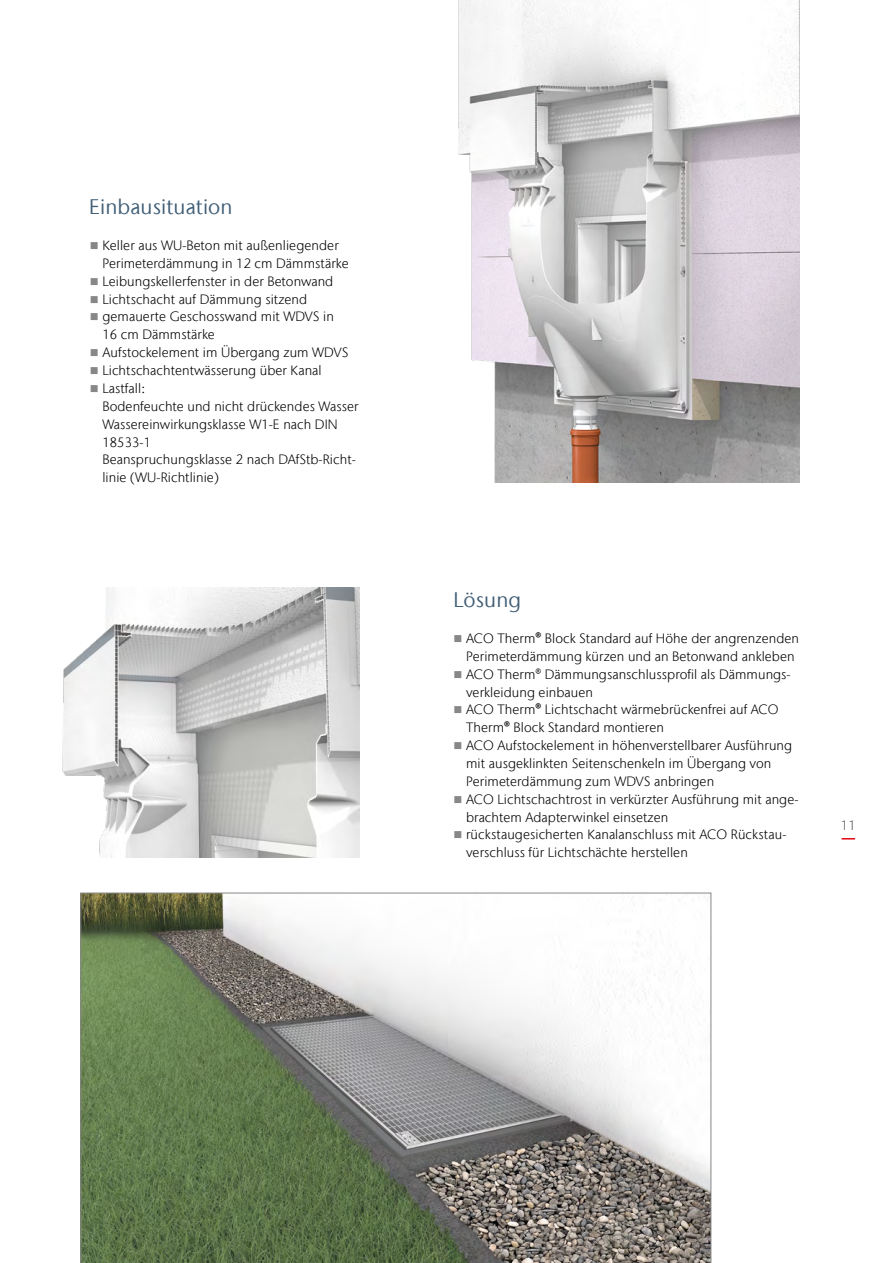
<style>
.page{position:relative;width:893px;height:1263px;background:#fff}
.page>*{position:absolute;margin:0;border:0;box-sizing:border-box;transform-origin:0 0}
.Heading{font:21px "Stone Sans IIITC Com";letter-spacing:.005em;color:#415f77}
.t1{font:300 13.5px/17.9px "Stone Sans IIITC Com";letter-spacing:.005em;color:#000}
.t2{font:300 13.5px "Stone Sans IIITC Com";color:#575756}
.s1{color:#878787}
.s2{font-weight:700}
</style>
<div class="page">
<svg style="left:842px;top:838px;width:13px;height:1px"></svg>
<img style="left:458px;top:0;width:341px;height:482px">
<img style="left:62px;top:587px;width:297px;height:270px">
<svg style="left:81px;top:893px;width:630px;height:370px"></svg>
<p class="Heading" style="left:89px;top:194px;width:145px">Einbausituation</p>
<p class="t1" style="left:102px;top:236px;width:248px;text-indent:-13px"><span class="s1">■</span> Keller aus WU-Beton mit außenliegender<br>Perimeterdämmung in 12 cm Dämmstärke</p>
<p class="t1" style="left:90px;top:272px;width:245px"><span class="s1">■</span> Leibungskellerfenster in der Betonwand</p>
<p class="t1" style="left:90px;top:290px;width:219px"><span class="s1">■</span> Lichtschacht auf Dämmung sitzend</p>
<p class="t1" style="left:102px;top:308px;width:233px;text-indent:-13px"><span class="s1">■</span> gemauerte Geschosswand mit WDVS in<br>16 cm Dämmstärke</p>
<p class="t1" style="left:90px;top:343px;width:260px"><span class="s1">■</span> Aufstockelement im Übergang zum WDVS</p>
<p class="t1" style="left:90px;top:361px;width:234px"><span class="s1">■</span> Lichtschachtentwässerung über Kanal</p>
<p class="t1" style="left:102px;top:379px;width:258px;text-indent:-13px"><span class="s1">■</span> Lastfall:<br>Bodenfeuchte und nicht drückendes Wasser<br>Wassereinwirkungsklasse W1-E nach DIN<br>18533-1<br>Beanspruchungsklasse 2 nach DAfStb-Richt&shy;linie (WU-Richtlinie)</p>
<p class="Heading" style="left:453px;top:587px;width:69px">Lösung</p>
<p class="t1" style="left:466px;top:629px;width:334px;text-indent:-13px"><span class="s1">■</span> ACO Therm<span class="s2">®</span> Block Standard auf Höhe der angrenzenden<br>Perimeterdämmung kürzen und an Betonwand ankleben</p>
<p class="t1" style="left:466px;top:665px;width:326px;text-indent:-13px"><span class="s1">■</span> ACO Therm® Dämmungsanschlussprofil als Dämmungs&shy;verkleidung einbauen</p>
<p class="t1" style="left:466px;top:701px;width:314px;text-indent:-13px"><span class="s1">■</span> ACO Therm<span class="s2">®</span> Lichtschacht wärmebrückenfrei auf ACO<br>Therm<span class="s2">®</span> Block Standard montieren</p>
<p class="t1" style="left:466px;top:736px;width:327px;text-indent:-13px"><span class="s1">■</span> ACO Aufstockelement in höhenverstellbarer Ausführung mit ausgeklinkten Seitenschenkeln im Übergang von<br>Perimeterdämmung zum WDVS anbringen</p>
<p class="t1" style="left:466px;top:790px;width:334px;text-indent:-13px"><span class="s1">■</span> ACO Lichtschachtrost in verkürzter Ausführung mit ange&shy;brachtem Adapterwinkel einsetzen</p>
<p class="t1" style="left:466px;top:826px;width:322px;text-indent:-13px"><span class="s1">■</span> rückstaugesicherten Kanalanschluss mit ACO Rückstau&shy;verschluss für Lichtschächte herstellen</p>
<p class="t2" style="left:841px;top:816px;width:16px">11</p>
</div>
